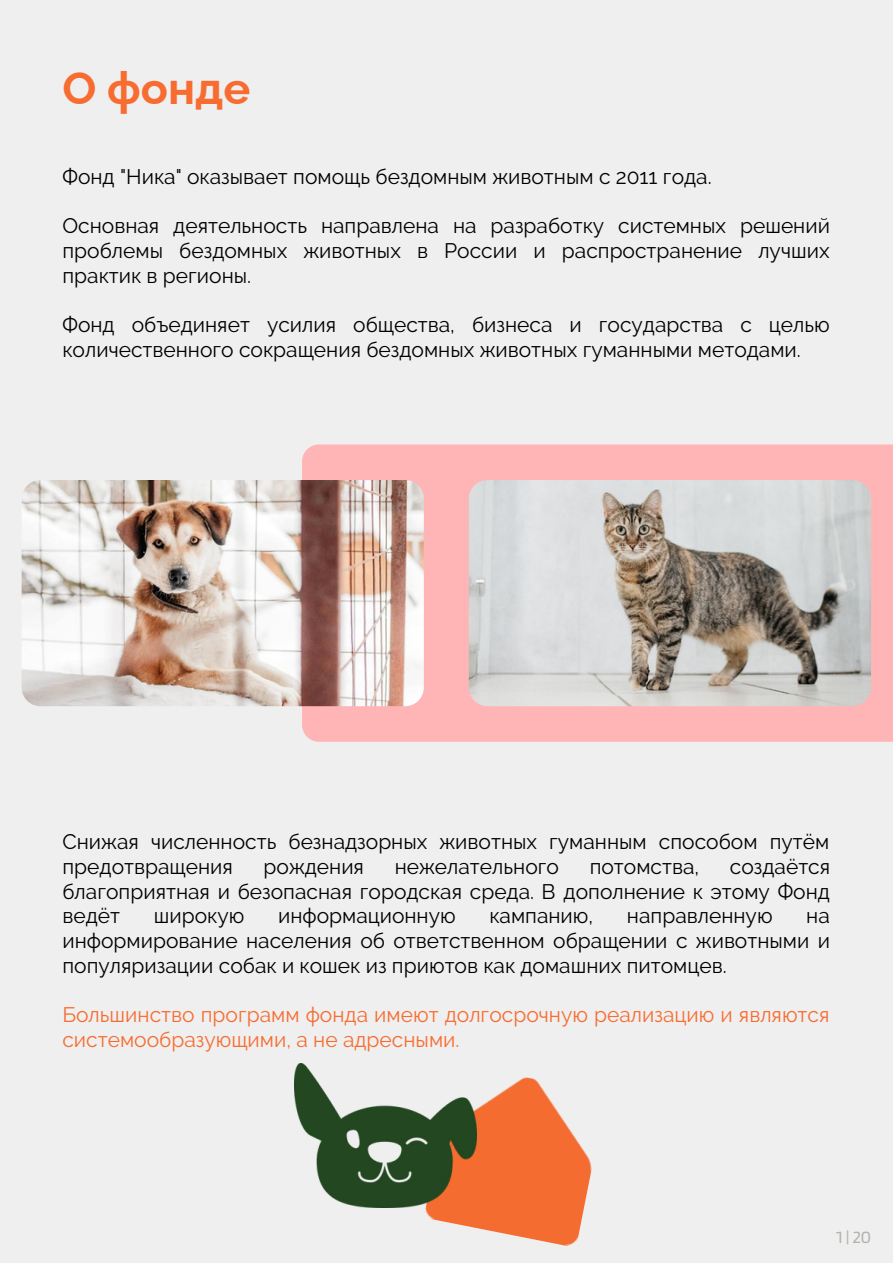
<style>
.page{position:relative;width:893px;height:1264px;background:#fff}
.page>*{position:absolute;margin:0;border:0;box-sizing:border-box;transform-origin:0 0}
.t1{font:700 45px "Raleway";color:#f76d31}
.t2{font:21px/24.8px "Raleway";color:#000;text-align:justify}
.t3{font:21px/24.8px "Raleway";color:#f76d31}
.t4{font:18px "Blinker";color:#b4b4ad}
</style>
<div class="page">
<div style="left:0;top:0;width:892px;height:1262px;background:#efefef"></div>
<div style="left:302px;top:444px;width:590px;height:297px;background:#ffb5b5"></div>
<img style="left:22px;top:480px;width:402px;height:226px;border-radius:19px">
<img style="left:469px;top:480px;width:402px;height:226px;border-radius:19px">
<img style="left:425px;top:1077px;width:167px;height:169px">
<img style="left:295px;top:1063px;width:182px;height:144px">
<p class="t1" style="left:62px;top:62px;width:189px">О фонде</p>
<p class="t2" style="left:62px;top:164px;width:650px">Фонд "Ника" оказывает помощь бездомным животным с 2011 года.</p>
<p class="t2" style="left:62px;top:214px;width:769px">Основная деятельность направлена на разработку системных решений проблемы бездомных животных в России и распространение лучших практик в регионы.</p>
<p class="t2" style="left:62px;top:312px;width:768px">Фонд объединяет усилия общества, бизнеса и государства с целью количественного сокращения бездомных животных гуманными методами.</p>
<p class="t2" style="left:62px;top:829px;width:768px">Снижая численность безнадзорных животных гуманным способом путём предотвращения</p>
<p class="t2" style="left:62px;top:854px;width:769px;text-indent:667px">создаётся благоприятная и безопасная городская среда. В дополнение к этому Фонд ведёт</p>
<p class="t2" style="left:263px;top:854px;width:102px">рождения</p>
<p class="t2" style="left:394px;top:854px;width:166px">нежелательного</p>
<p class="t2" style="left:589px;top:854px;width:111px">потомства,</p>
<p class="t2" style="left:154px;top:903px;width:92px">широкую</p>
<p class="t2" style="left:278px;top:903px;width:179px">информационную</p>
<p class="t2" style="left:489px;top:903px;width:105px">кампанию,</p>
<p class="t2" style="left:627px;top:903px;width:147px">направленную</p>
<p class="t2" style="left:62px;top:903px;width:769px;text-indent:743px">на информирование населения об ответственном обращении с животными и популяризации собак и кошек из приютов как домашних питомцев.</p>
<p class="t3" style="left:62px;top:1002px;width:768px">Большинство программ фонда имеют долгосрочную реализацию и являются системообразующими, а не адресными.</p>
<p class="t4" style="left:836px;top:1225px;width:36px">1|20</p>
</div>
